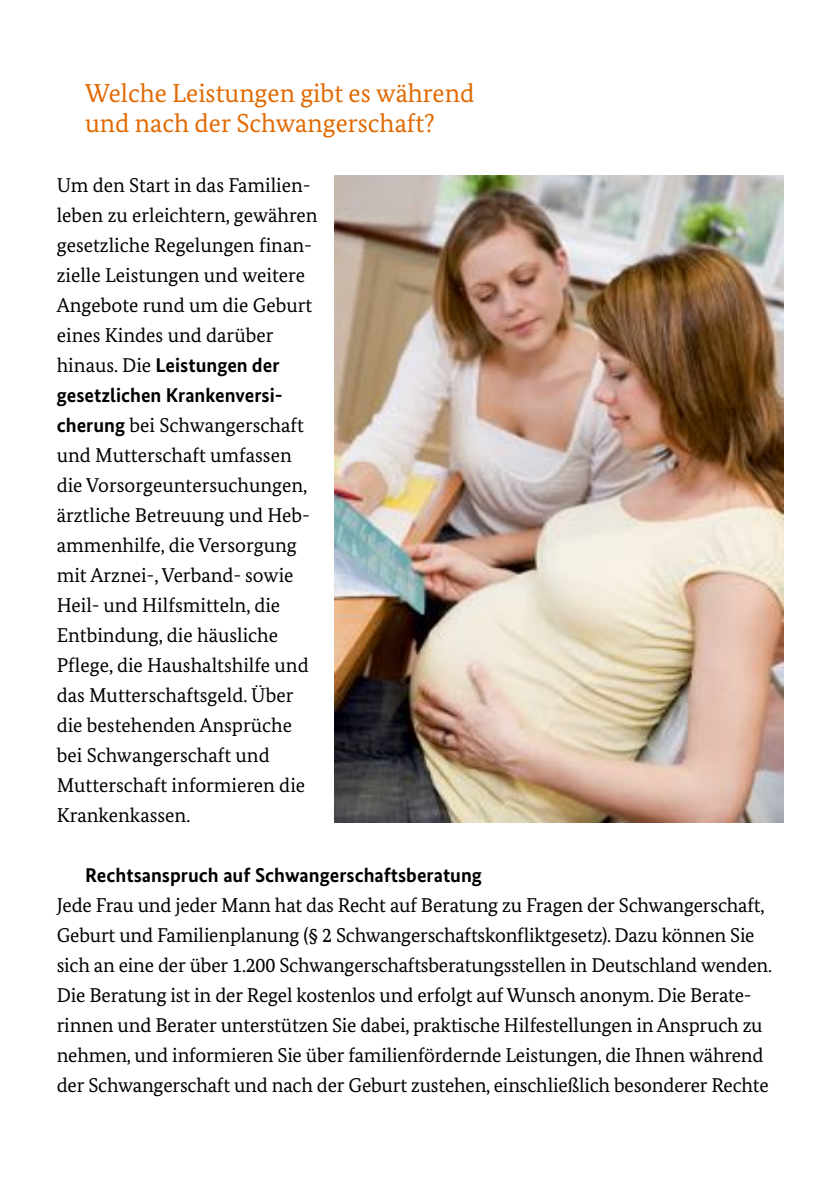
<style>
.page{position:relative;width:840px;height:1191px;background:#fff}
.page>*{position:absolute;margin:0;border:0;box-sizing:border-box;transform-origin:0 0}
.t1{font:26px/30px "Bundes Serif";color:#e16900}
.t2{font:20px/30px "Bundes Serif";letter-spacing:-.01em;color:#000}
.t3{font:700 20px/30px "Bundes Sans";color:#000}
.s1{font-family:"Bundes Serif";font-weight:400}
.s2{font-family:"Bundes Sans";font-weight:700}
</style>
<div class="page">
<img style="left:334px;top:176px;width:448px;height:646px">
<h1 class="t1" style="left:85px;top:78px;width:390px">Welche Leistungen gibt es während und nach der Schwangerschaft?</h1>
<p class="t2" style="left:57px;top:170px;width:262px">Um den Start in das Familien&shy;leben zu erleichtern, gewähren gesetzliche Regelungen finan&shy;zielle Leistungen und weitere<br>Angebote rund um die Geburt eines Kindes und darüber</p>
<p class="t3" style="left:57px;top:350px;width:227px"><span class="s1">hinaus. Die</span> Leistungen der gesetzlichen Krankenversi-</p>
<p class="t2" style="left:57px;top:410px;width:255px"><span class="s2">cherung</span> bei Schwangerschaft und Mutterschaft umfassen die Vorsorgeuntersuchungen, ärztliche Betreuung und Heb&shy;ammenhilfe, die Versorgung mit Arznei-, Verband- sowie<br>Heil- und Hilfsmitteln, die<br>Entbindung, die häusliche<br>Pflege, die Haushaltshilfe und das Mutterschaftsgeld. Über die bestehenden Ansprüche bei Schwangerschaft und<br>Mutterschaft informieren die<br>Krankenkassen.</p>
<p class="t3" style="left:85px;top:860px;width:398px">Rechtsanspruch auf Schwangerschaftsberatung</p>
<p class="t2" style="left:57px;top:890px;width:716px">Jede Frau und jeder Mann hat das Recht auf Beratung zu Fragen der Schwangerschaft, Geburt und Familienplanung (§ 2 Schwangerschaftskonfliktgesetz). Dazu können Sie sich an eine der über 1.200 Schwangerschaftsberatungsstellen in Deutschland wenden.<br>Die Beratung ist in der Regel kostenlos und erfolgt auf Wunsch anonym. Die Berate&shy;rinnen und Berater unterstützen Sie dabei, praktische Hilfestellungen in Anspruch zu nehmen, und informieren Sie über familienfördernde Leistungen, die Ihnen während der Schwangerschaft und nach der Geburt zustehen, einschließlich besonderer Rechte</p>
</div>
